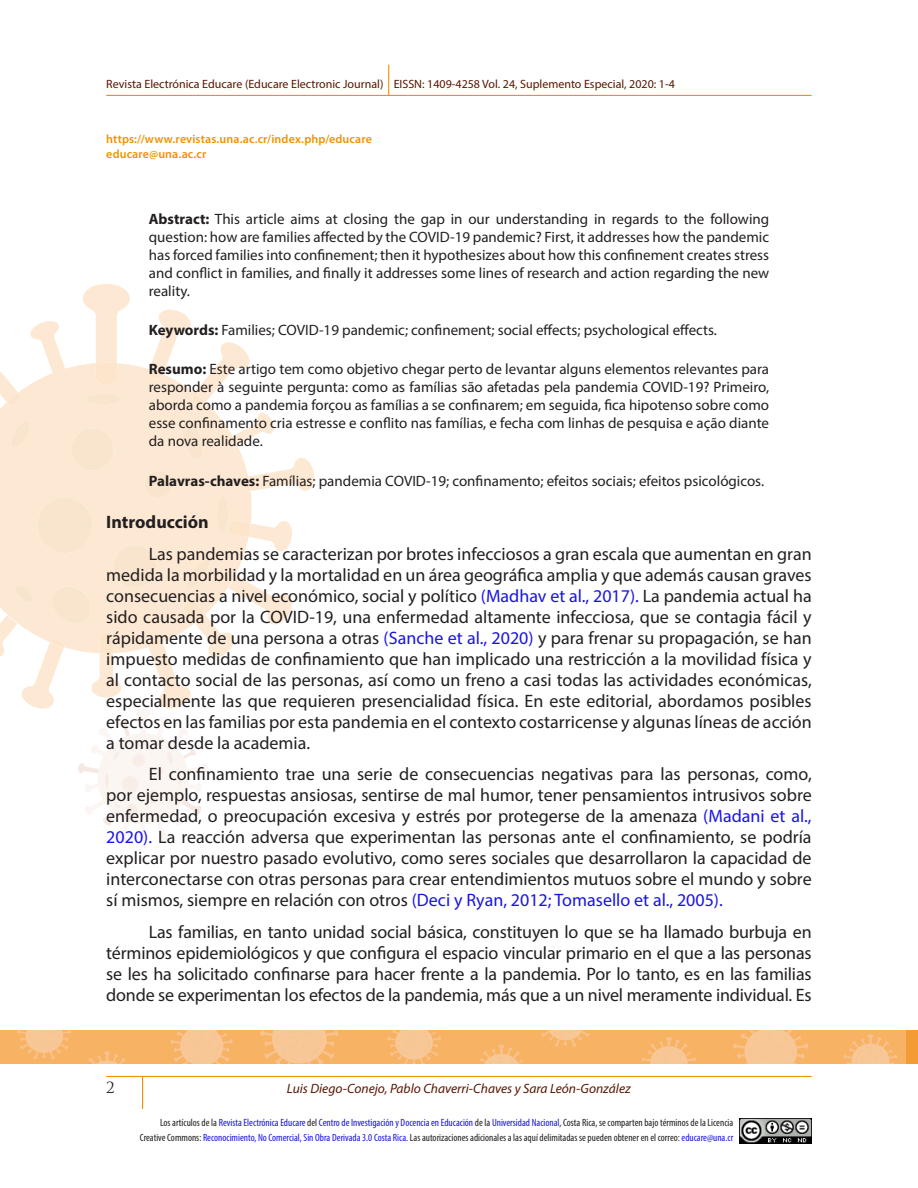
<style>
.page{position:relative;width:918px;height:1188px;background:#fff}
.page>*{position:absolute;margin:0;border:0;box-sizing:border-box;transform-origin:0 0}
.TEXTO{font:18px/21px "Myriad Pro";color:#231f20;text-align:justify}
.SUBTITULO_1{font:700 18px "Myriad Pro";color:#231f20}
.RESUMEN{font:15px/18px "Myriad Pro";color:#231f20;text-align:justify}
.t1{font:15px "Trajan Pro";color:#231f20}
.t2{font:italic 13.5px "Myriad Pro";color:#591600}
.t3{font:12px "Myriad Pro";color:#591600}
.t4{font:600 12px/15px "Myriad Pro";letter-spacing:.01em;color:#f29100}
.t5{font:condensed 10.5px/15px "Myriad Pro";color:#231f20;text-align:right}
.s1{font-weight:700}
.s2{color:#1a15e5}
</style>
<div class="page">
<hr style="left:106px;top:1076px;width:706px;height:1px;background:#f29100">
<hr style="left:142px;top:1076px;width:1px;height:33px;background:#f29100">
<img style="left:739px;top:1118px;width:73px;height:26px">
<hr style="left:106px;top:95px;width:706px;height:1px;background:#f29100">
<hr style="left:388px;top:65px;width:1px;height:31px;background:#f29100">
<div style="left:0;top:365px;width:252px;height:194px;background:#fde9d3"></div>
<svg style="left:83px;top:284px;width:47px;height:100px"></svg>
<svg style="left:0;top:365px;width:21px;height:40px"></svg>
<svg style="left:0;top:426px;width:1px;height:18px"></svg>
<svg style="left:228px;top:521px;width:64px;height:30px"></svg>
<svg style="left:243px;top:458px;width:71px;height:33px"></svg>
<svg style="left:148px;top:310px;width:103px;height:95px"></svg>
<svg style="left:29px;top:321px;width:37px;height:53px"></svg>
<svg style="left:229px;top:413px;width:45px;height:33px"></svg>
<div style="left:37px;top:498px;width:55px;height:55px;background:#f9e4cd;border-radius:50%"></div>
<div style="left:71px;top:428px;width:43px;height:43px;background:#f9e4cd;border-radius:50%"></div>
<div style="left:145px;top:471px;width:27px;height:27px;background:#f9e4cd;border-radius:50%"></div>
<div style="left:113px;top:545px;width:43px;height:43px;background:#f9e4cd;border-radius:50%"></div>
<svg style="left:181px;top:420px;width:23px;height:40px"></svg>
<div style="left:217px;top:496px;width:11px;height:36px;background:#f9e4cd;border-radius:50%"></div>
<div style="left:85px;top:394px;width:35px;height:11px;background:#f9e4cd;border-radius:50%"></div>
<svg style="left:10px;top:421px;width:21px;height:27px"></svg>
<svg style="left:0;top:559px;width:292px;height:282px"></svg>
<div style="left:0;top:1031px;width:918px;height:33px;background:#f7b264"></div>
<svg style="left:17px;top:1030px;width:54px;height:29px"></svg>
<svg style="left:89px;top:1051px;width:37px;height:13px"></svg>
<svg style="left:170px;top:1030px;width:63px;height:34px"></svg>
<svg style="left:260px;top:1030px;width:79px;height:34px"></svg>
<svg style="left:387px;top:1030px;width:54px;height:34px"></svg>
<svg style="left:480px;top:1045px;width:43px;height:19px"></svg>
<svg style="left:541px;top:1030px;width:49px;height:17px"></svg>
<svg style="left:642px;top:1037px;width:54px;height:27px"></svg>
<svg style="left:733px;top:1030px;width:76px;height:34px"></svg>
<svg style="left:844px;top:1034px;width:54px;height:30px"></svg>
<div style="left:906px;top:1031px;width:12px;height:33px;background:#f49b35"></div>
<p class="t3" style="left:106px;top:77px;width:570px">Revista Electrónica Educare (Educare Electronic Journal) EISSN: 1409-4258 Vol. 24, Suplemento Especial, 2020: 1-4</p>
<p class="t4" style="left:106px;top:131px;width:267px">https://www.revistas.una.ac.cr/index.php/educare educare@una.ac.cr</p>
<p class="RESUMEN" style="left:149px;top:210px;width:622px"><span class="s1">Abstract:</span> This article aims at closing the gap in our understanding in regards to the following question: how are families affected by the COVID-19 pandemic? First, it addresses how the pandemic has forced families into confinement; then it hypothesizes about how this confinement creates stress and conflict in families, and finally it addresses some lines of research and action regarding the new reality.</p>
<p class="RESUMEN" style="left:149px;top:321px;width:570px"><span class="s1">Keywords:</span> Families; COVID-19 pandemic; confinement; social effects; psychological effects.</p>
<p class="RESUMEN" style="left:149px;top:360px;width:622px"><span class="s1">Resumo:</span> Este artigo tem como objetivo chegar perto de levantar alguns elementos relevantes para responder à seguinte pergunta: como as famílias são afetadas pela pandemia COVID-19? Primeiro, aborda como a pandemia forçou as famílias a se confinarem; em seguida, fica hipotenso sobre como esse confinamento cria estresse e conflito nas famílias, e fecha com linhas de pesquisa e ação diante da nova realidade.</p>
<p class="RESUMEN" style="left:149px;top:471px;width:617px"><span class="s1">Palavras-chaves:</span> Famílias; pandemia COVID-19; confinamento; efeitos sociais; efeitos psicológicos.</p>
<h3 class="SUBTITULO_1" style="left:106px;top:510px;width:104px">Introducción</h3>
<p class="TEXTO" style="left:106px;top:543px;width:707px;text-indent:43px">Las pandemias se caracterizan por brotes infecciosos a gran escala que aumentan en gran medida la morbilidad y la mortalidad en un área geográfica amplia y que además causan graves consecuencias a nivel económico, social y político <span class="s2">(Madhav et al., 2017).</span> La pandemia actual ha sido causada por la COVID-19, una enfermedad altamente infecciosa, que se contagia fácil y rápidamente de una persona a otras <span class="s2">(Sanche et al., 2020)</span> y para frenar su propagación, se han impuesto medidas de confinamiento que han implicado una restricción a la movilidad física y al contacto social de las personas, así como un freno a casi todas las actividades económicas, especialmente las que requieren presencialidad física. En este editorial, abordamos posibles efectos en las familias por esta pandemia en el contexto costarricense y algunas líneas de acción a tomar desde la academia.</p>
<p class="TEXTO" style="left:106px;top:763px;width:707px;text-indent:43px">El confinamiento trae una serie de consecuencias negativas para las personas, como, por ejemplo, respuestas ansiosas, sentirse de mal humor, tener pensamientos intrusivos sobre enfermedad, o preocupación excesiva y estrés por protegerse de la amenaza <span class="s2">(Madani et al., 2020).</span> La reacción adversa que experimentan las personas ante el confinamiento, se podría explicar por nuestro pasado evolutivo, como seres sociales que desarrollaron la capacidad de interconectarse con otras personas para crear entendimientos mutuos sobre el mundo y sobre sí mismos, siempre en relación con otros <span class="s2">(Deci y Ryan, 2012; Tomasello et al., 2005).</span></p>
<p class="TEXTO" style="left:106px;top:921px;width:707px;text-indent:43px">Las familias, en tanto unidad social básica, constituyen lo que se ha llamado burbuja en términos epidemiológicos y que configura el espacio vincular primario en el que a las personas se les ha solicitado confinarse para hacer frente a la pandemia. Por lo tanto, es en las familias donde se experimentan los efectos de la pandemia, más que a un nivel meramente individual. Es</p>
<p class="t1" style="left:106px;top:1078px;width:10px">2</p>
<p class="t2" style="left:287px;top:1080px;width:345px">Luis Diego-Conejo, Pablo Chaverri-Chaves y Sara León-González</p>
<p class="t5" style="left:140px;top:1115px;width:595px">Los artículos de la <span class="s2">Revista Electrónica Educare</span> del <span class="s2">Centro de Investigación y Docencia en Educación</span> de la <span class="s2">Universidad Nacional</span>, Costa Rica, se comparten bajo términos de la Licencia<br>Creative Commons: <span class="s2">Reconocimiento, No Comercial, Sin Obra Derivada 3.0 Costa Rica</span>. Las autorizaciones adicionales a las aquí delimitadas se pueden obtener en el correo: <span class="s2">educare@una.cr</span></p>
</div>
